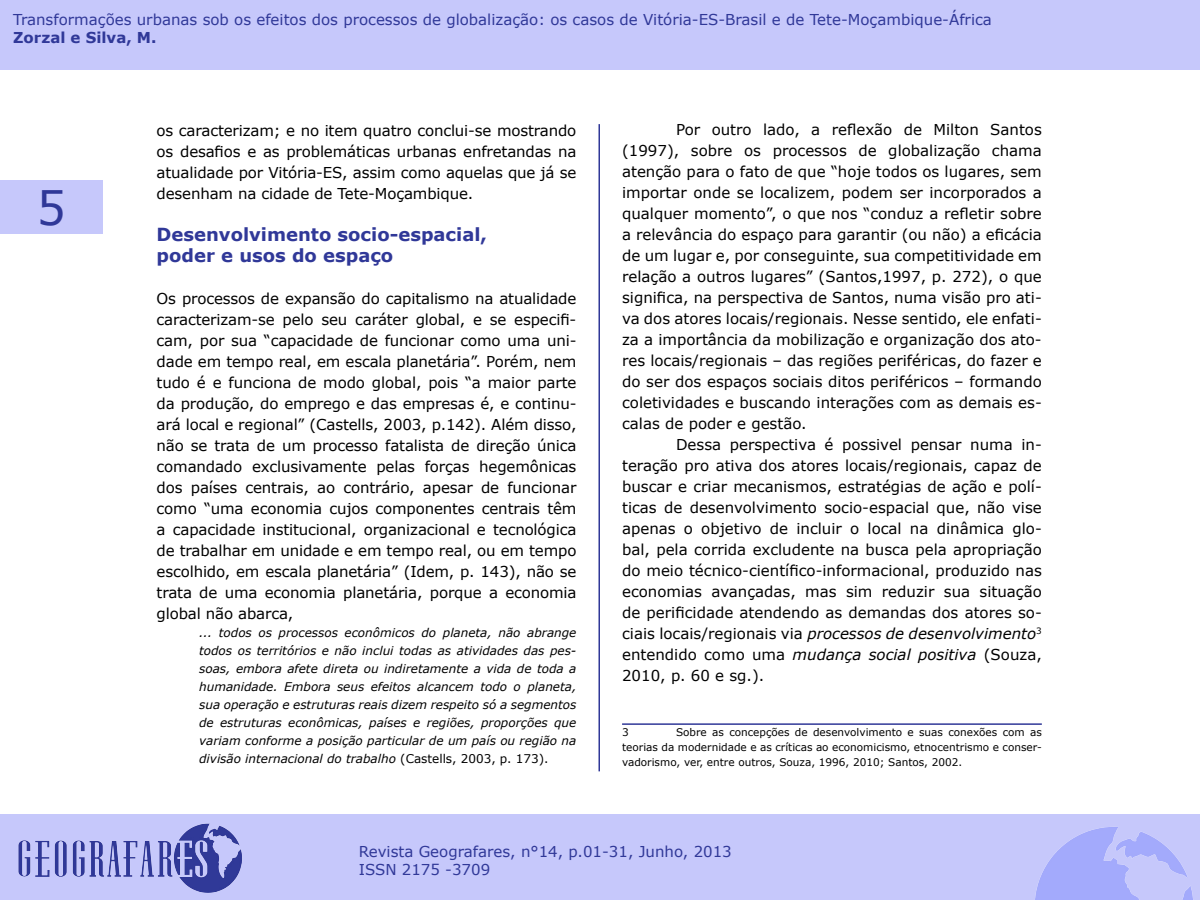
<style>
.page{position:relative;width:1200px;height:900px;background:#fff}
.page>*{position:absolute;margin:0;border:0;box-sizing:border-box;transform-origin:0 0}
.t1{font:46.5px "Verdana";color:#303898}
.t2{font:700 18px/21px "Verdana";color:#303898}
.t3{font:15px/21px "Verdana";letter-spacing:-.01em;color:#000;text-align:justify}
.t4{font:15px/18px "Verdana";color:#303898}
.t5{font:700 15px "Verdana";color:#303898}
.t6{font:italic 12px/18px "Verdana";color:#000;text-align:justify}
.t7{font:10.5px/15px "Verdana";color:#000;text-align:justify}
.s1{font-style:normal}
.s2{font-style:italic}
</style>
<div class="page">
<div style="left:0;top:180px;width:102px;height:54px;background:#c6c8fb"></div>
<div style="left:0;top:814px;width:1200px;height:86px;background:#c6c8fb"></div>
<img style="left:18px;top:823px;width:224px;height:70px">
<img style="left:1035px;top:827px;width:158px;height:73px">
<div style="left:0;top:0;width:1200px;height:69px;background:#c6c8fb"></div>
<hr style="left:598px;top:124px;width:2px;height:647px;background:#303898">
<hr style="left:622px;top:723px;width:420px;height:2px;background:#303898">
<p class="t4" style="left:13px;top:11px;width:980px">Transformações urbanas sob os efeitos dos processos de globalização: os casos de Vitória-ES-Brasil e de Tete-Moçambique-África</p>
<p class="t5" style="left:13px;top:27px;width:145px">Zorzal e Silva, M .</p>
<h1 class="t1" style="left:36px;top:176px;width:31px">5</h1>
<p class="t3" style="left:157px;top:120px;width:421px">os caracterizam; e no item quatro conclui-se mostrando os desafios e as problemáticas urbanas enfretandas na atualidade por Vitória-ES, assim como aquelas que já se desenham na cidade de Tete-Moçambique.</p>
<p class="t2" style="left:157px;top:224px;width:332px">Desenvolvimento socio-espacial, poder e usos do espaço</p>
<p class="t3" style="left:157px;top:288px;width:421px">Os processos de expansão do capitalismo na atualidade caracterizam-se pelo seu caráter global, e se especifi&shy;cam, por sua “capacidade de funcionar como uma uni&shy;dade em tempo real, em escala planetária”. Porém, nem tudo é e funciona de modo global, pois “a maior parte da produção, do emprego e das empresas é, e continu&shy;ará local e regional” (Castells, 2003, p.142). Além disso, não se trata de um processo fatalista de direção única comandado exclusivamente pelas forças hegemônicas dos países centrais, ao contrário, apesar de funcionar como “uma economia cujos componentes centrais têm a capacidade institucional, organizacional e tecnológica de trabalhar em unidade e em tempo real, ou em tempo escolhido, em escala planetária” (Idem, p. 143), não se trata de uma economia planetária, porque a economia global não abarca,</p>
<p class="t6" style="left:199px;top:624px;width:379px">... todos os processos econômicos do planeta, não abrange todos os territórios e não inclui todas as atividades das pes&shy;soas, embora afete direta ou indiretamente a vida de toda a humanidade. Embora seus efeitos alcancem todo o planeta, sua operação e estruturas reais dizem respeito só a segmentos de estruturas econômicas, países e regiões, proporções que variam conforme a posição particular de um país ou região na divisão internacional do trabalho <span class="s1">(Castells, 2003, p. 173).</span></p>
<p class="t3" style="left:622px;top:119px;width:421px;text-indent:54px">Por outro lado, a reflexão de Milton Santos (1997), sobre os processos de globalização chama atenção para o fato de que “hoje todos os lugares, sem importar onde se localizem, podem ser incorporados a qualquer momento”, o que nos “conduz a refletir sobre a relevância do espaço para garantir (ou não) a eficácia de um lugar e, por conseguinte, sua competitividade em relação a outros lugares” (Santos,1997, p. 272), o que significa, na perspectiva de Santos, numa visão pro ati&shy;va dos atores locais/regionais. Nesse sentido, ele enfati&shy;za a importância da mobilização e organização dos ato&shy;res locais/regionais – das regiões periféricas, do fazer e do ser dos espaços sociais ditos periféricos – formando coletividades e buscando interações com as demais es&shy;calas de poder e gestão.</p>
<p class="t3" style="left:622px;top:434px;width:421px;text-indent:54px">Dessa perspectiva é possivel pensar numa in&shy;teração pro ativa dos atores locais/regionais, capaz de buscar e criar mecanismos, estratégias de ação e polí&shy;ticas de desenvolvimento socio-espacial que, não vise apenas o objetivo de incluir o local na dinâmica glo&shy;bal, pela corrida excludente na busca pela apropriação do meio técnico-científico-informacional, produzido nas economias avançadas, mas sim reduzir sua situação de perificidade atendendo as demandas dos atores so&shy;ciais locais/regionais via <span class="s2">processos de desenvolvimento</span><sup>3 </sup>entendido como uma <span class="s2">mudança social positiva</span> (Souza, 2010, p. 60 e sg.).</p>
<p class="t7" style="left:622px;top:725px;width:421px;text-indent:54px">Sobre as concepções de desenvolvimento e suas conexões com as teorias da modernidade e as críticas ao economicismo, etnocentrismo e conser&shy;vadorismo, ver, entre outros, Souza, 1996, 2010; Santos, 2002.</p>
<p class="t7" style="left:622px;top:725px;width:8px">3</p>
<p class="t4" style="left:359px;top:843px;width:375px">Revista Geografares, n°14, p.01-31, Junho, 2013<br>ISSN 2175 -3709</p>
</div>
